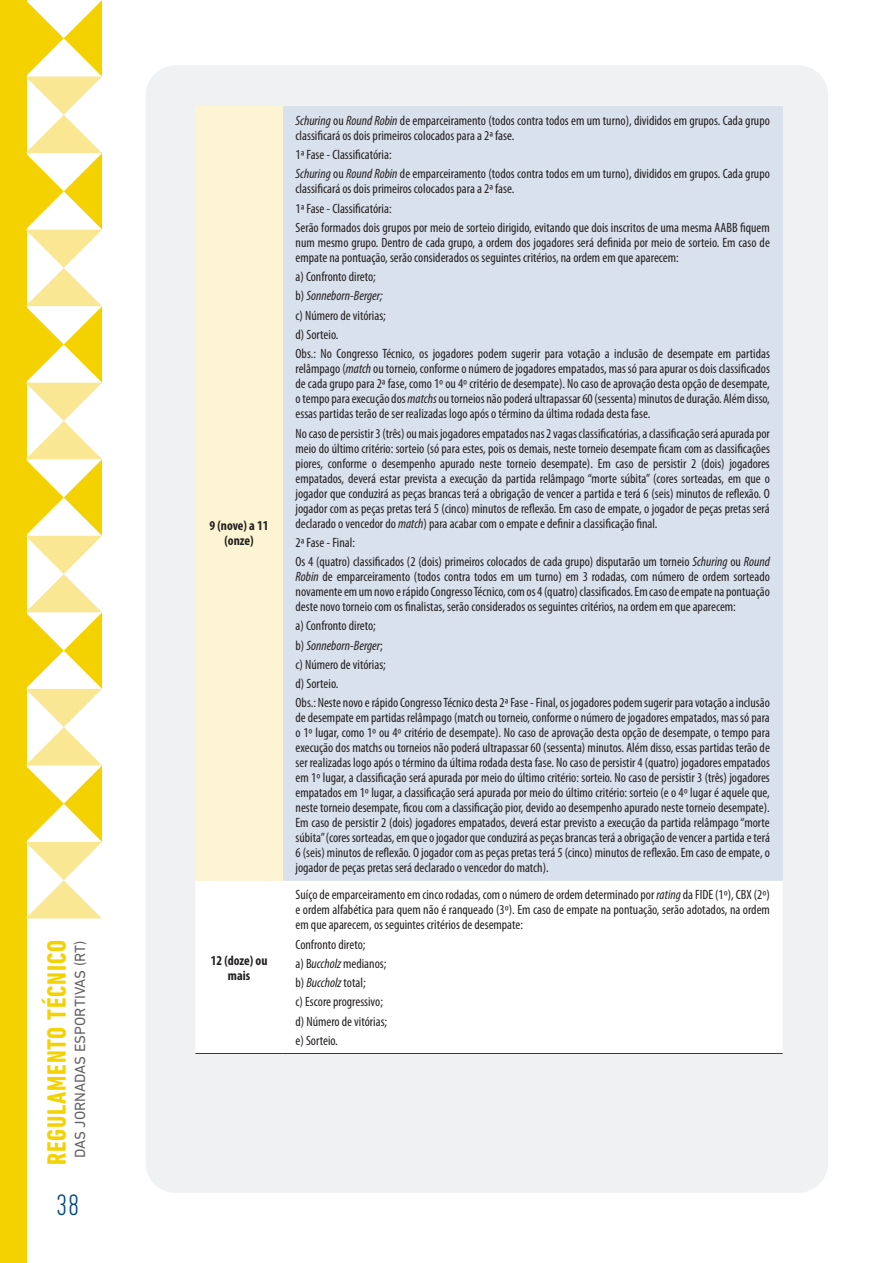
<style>
.page{position:relative;width:893px;height:1263px;background:#fff}
.page>*{position:absolute;margin:0;border:0;box-sizing:border-box;transform-origin:0 0}
.t1{font:300 condensed 30px "DIN Next LT Pro";color:#004a7f}
.t2{font:700 condensed 27px "DIN Next LT Pro";letter-spacing:.03em;color:#f4d202}
.t3{font:15px "DIN Next LT Pro";color:#636366}
.Tabela_-_texto{font:condensed 13.5px/15px "Myriad Pro";color:#231f20;text-align:justify}
.Tabela_-_texto-2{font:italic condensed 13.5px "Myriad Pro";color:#231f20}
.Tabela_-_texto-3{font:700 condensed 13.5px/15px "Myriad Pro";color:#231f20;text-align:center}
.s1{font-style:italic}
.s2{font-style:normal}
</style>
<div class="page">
<div style="left:146px;top:65px;width:682px;height:1128px;background:#f0f1f2;border-radius:30px"></div>
<div style="left:0;top:0;width:27px;height:1263px;background:#f4d202"></div>
<svg style="left:26px;top:0;width:76px;height:918px"></svg>
<div style="left:195px;top:106px;width:88px;height:775px;background:#fcf4d2"></div>
<div style="left:283px;top:106px;width:500px;height:775px;background:#d9e1ed"></div>
<div style="left:196px;top:881px;width:586px;height:172px;background:#fff"></div>
<hr style="left:195px;top:1053px;width:88px;height:1px;background:#004a7f">
<hr style="left:283px;top:1053px;width:500px;height:1px;background:#004a7f">
<h2 class="t2" style="left:41px;top:1165px;width:227px;rotate:-90deg">REGULAMENTO TÉCNICO</h2>
<p class="t3" style="left:71px;top:1158px;width:219px;rotate:-90deg">DAS JORNADAS ESPORTIVAS (RT)</p>
<h1 class="t1" style="left:56px;top:1188px;width:24px">38</h1>
<p class="Tabela_-_texto-3" style="left:210px;top:517px;width:61px">9 (nove) a 11 (onze)</p>
<p class="Tabela_-_texto-3" style="left:211px;top:952px;width:58px">12 (doze) ou mais</p>
<p class="Tabela_-_texto" style="left:296px;top:113px;width:476px"><span class="s1">Schuring</span> ou <span class="s1">Round Robin</span> de emparceiramento (todos contra todos em um turno), divididos em grupos. Cada grupo classificará os dois primeiros colocados para a 2ª fase.</p>
<p class="Tabela_-_texto" style="left:296px;top:147px;width:98px">1ª Fase - Classificatória:</p>
<p class="Tabela_-_texto" style="left:296px;top:166px;width:476px"><span class="s1">Schuring</span> ou <span class="s1">Round Robin</span> de emparceiramento (todos contra todos em um turno), divididos em grupos. Cada grupo classificará os dois primeiros colocados para a 2ª fase.</p>
<p class="Tabela_-_texto" style="left:296px;top:201px;width:98px">1ª Fase - Classificatória:</p>
<p class="Tabela_-_texto" style="left:296px;top:220px;width:476px">Serão formados dois grupos por meio de sorteio dirigido, evitando que dois inscritos de uma mesma AABB fiquem num mesmo grupo. Dentro de cada grupo, a ordem dos jogadores será definida por meio de sorteio. Em caso de empate na pontuação, serão considerados os seguintes critérios, na ordem em que aparecem:</p>
<p class="Tabela_-_texto" style="left:296px;top:269px;width:82px">a) Confronto direto;</p>
<p class="Tabela_-_texto-2" style="left:296px;top:288px;width:89px"><span class="s2">b)</span> Sonneborn-Berger;</p>
<p class="Tabela_-_texto" style="left:296px;top:308px;width:92px">c) Número de vitórias;</p>
<p class="Tabela_-_texto" style="left:296px;top:327px;width:44px">d) Sorteio.</p>
<p class="Tabela_-_texto" style="left:296px;top:346px;width:476px">Obs.: No Congresso Técnico, os jogadores podem sugerir para votação a inclusão de desempate em partidas relâmpago (<span class="s1">match</span> ou torneio, conforme o número de jogadores empatados, mas só para apurar os dois classificados de cada grupo para 2ª fase, como 1º ou 4º critério de desempate). No caso de aprovação desta opção de desempate, o tempo para execução dos <span class="s1">matchs</span> ou torneios não poderá ultrapassar 60 (sessenta) minutos de duração. Além disso, essas partidas terão de ser realizadas logo após o término da última rodada desta fase.</p>
<p class="Tabela_-_texto" style="left:296px;top:425px;width:476px">No caso de persistir 3 (três) ou mais jogadores empatados nas 2 vagas classificatórias, a classificação será apurada por meio do último critério: sorteio (só para estes, pois os demais, neste torneio desempate ficam com as classificações piores, conforme o desempenho apurado neste torneio desempate). Em caso de persistir 2 (dois) jogadores empatados, deverá estar prevista a execução da partida relâmpago “morte súbita” (cores sorteadas, em que o jogador que conduzirá as peças brancas terá a obrigação de vencer a partida e terá 6 (seis) minutos de reflexão. O jogador com as peças pretas terá 5 (cinco) minutos de reflexão. Em caso de empate, o jogador de peças pretas será declarado o vencedor do <span class="s1">match</span>) para acabar com o empate e definir a classificação final.</p>
<p class="Tabela_-_texto" style="left:296px;top:535px;width:61px">2ª Fase - Final:</p>
<p class="Tabela_-_texto" style="left:296px;top:554px;width:476px">Os 4 (quatro) classificados (2 (dois) primeiros colocados de cada grupo) disputarão um torneio <span class="s1">Schuring</span> ou <span class="s1">Round Robin</span> de emparceiramento (todos contra todos em um turno) em 3 rodadas, com número de ordem sorteado novamente em um novo e rápido Congresso Técnico, com os 4 (quatro) classificados. Em caso de empate na pontuação deste novo torneio com os finalistas, serão considerados os seguintes critérios, na ordem em que aparecem:</p>
<p class="Tabela_-_texto" style="left:296px;top:618px;width:82px">a) Confronto direto;</p>
<p class="Tabela_-_texto-2" style="left:296px;top:637px;width:89px"><span class="s2">b)</span> Sonneborn-Berger<span class="s2">;</span></p>
<p class="Tabela_-_texto" style="left:296px;top:657px;width:92px">c) Número de vitórias;</p>
<p class="Tabela_-_texto" style="left:296px;top:676px;width:44px">d) Sorteio.</p>
<p class="Tabela_-_texto" style="left:296px;top:695px;width:476px">Obs.: Neste novo e rápido Congresso Técnico desta 2ª Fase - Final, os jogadores podem sugerir para votação a inclusão de desempate em partidas relâmpago (match ou torneio, conforme o número de jogadores empatados, mas só para o 1º lugar, como 1º ou 4º critério de desempate). No caso de aprovação desta opção de desempate, o tempo para execução dos matchs ou torneios não poderá ultrapassar 60 (sessenta) minutos. Além disso, essas partidas terão de ser realizadas logo após o término da última rodada desta fase. No caso de persistir 4 (quatro) jogadores empatados em 1º lugar, a classificação será apurada por meio do último critério: sorteio. No caso de persistir 3 (três) jogadores empatados em 1º lugar, a classificação será apurada por meio do último critério: sorteio (e o 4º lugar é aquele que, neste torneio desempate, ficou com a classificação pior, devido ao desempenho apurado neste torneio desempate).<br>Em caso de persistir 2 (dois) jogadores empatados, deverá estar previsto a execução da partida relâmpago “morte súbita” (cores sorteadas, em que o jogador que conduzirá as peças brancas terá a obrigação de vencer a partida e terá 6 (seis) minutos de reflexão. O jogador com as peças pretas terá 5 (cinco) minutos de reflexão. Em caso de empate, o jogador de peças pretas será declarado o vencedor do match).</p>
<p class="Tabela_-_texto" style="left:296px;top:887px;width:476px">Suíço de emparceiramento em cinco rodadas, com o número de ordem determinado por <span class="s1">rating</span> da FIDE (1º), CBX (2º) e ordem alfabética para quem não é ranqueado (3º). Em caso de empate na pontuação, serão adotados, na ordem em que aparecem, os seguintes critérios de desempate:</p>
<p class="Tabela_-_texto" style="left:296px;top:936px;width:71px">Confronto direto;</p>
<p class="Tabela_-_texto" style="left:296px;top:956px;width:92px">a) B<span class="s1">uccholz</span> medianos;</p>
<p class="Tabela_-_texto" style="left:296px;top:975px;width:72px">b) <span class="s1">Buccholz</span> total;</p>
<p class="Tabela_-_texto" style="left:296px;top:994px;width:89px">c) Escore progressivo;</p>
<p class="Tabela_-_texto" style="left:296px;top:1013px;width:93px">d) Número de vitórias;</p>
<p class="Tabela_-_texto" style="left:296px;top:1033px;width:44px">e) Sorteio.</p>
</div>
